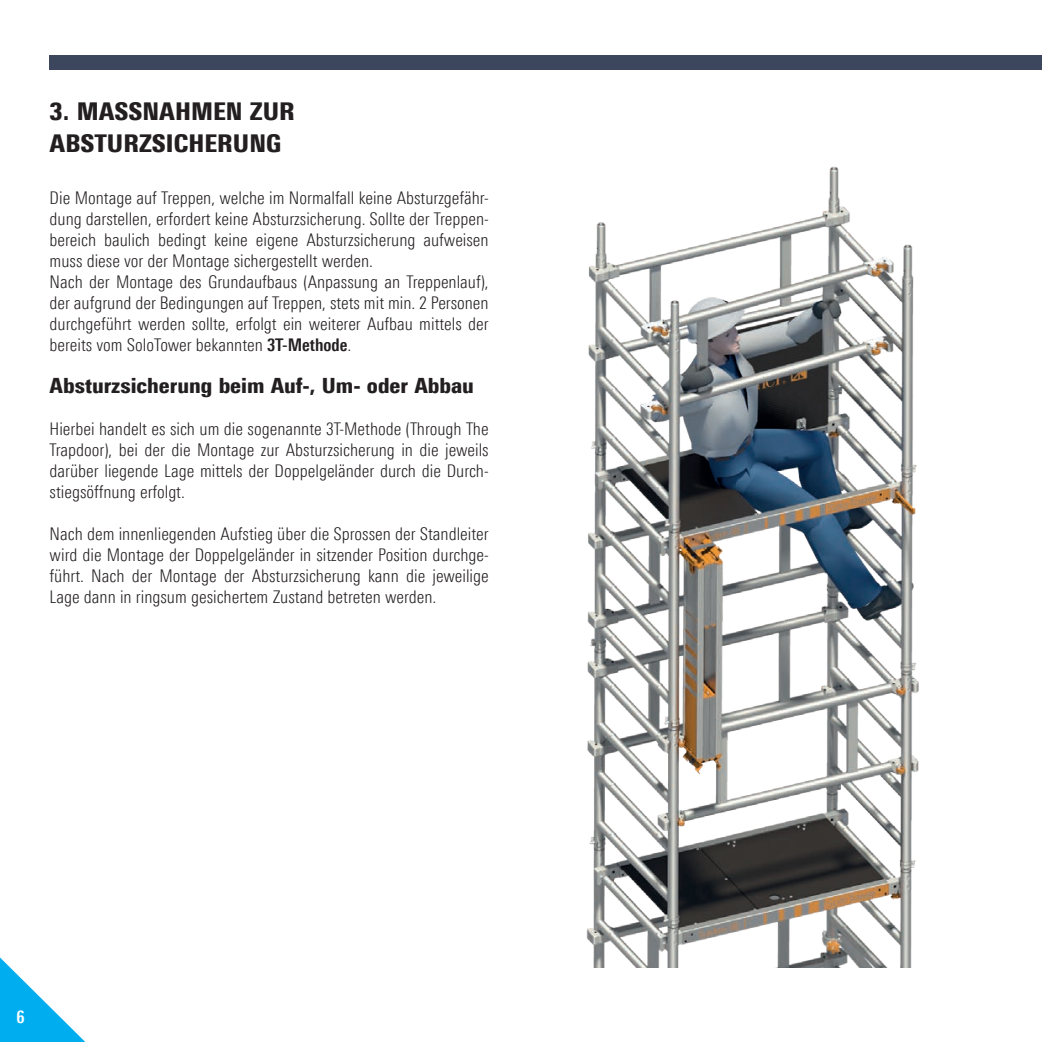
<style>
.page{position:relative;width:1042px;height:1042px;background:#fff}
.page>*{position:absolute;margin:0;border:0;box-sizing:border-box;transform-origin:0 0}
.t1{font:900 24.5px/31.5px "Linotype Univers 820 Cn";color:#231f20}
.Absatz_Flie_text{font:900 21px "Linotype Univers 820 Cn";color:#231f20}
.Absatz_Flie_text-2{font:300 17.5px/21px "Linotype Univers 320 Cn";color:#231f20;text-align:justify}
.t2{font:700 17.5px "Linotype Univers 620 Cn";color:#fff}
.s1{font-family:"Linotype Univers 620 Cn";font-weight:700}
</style>
<div class="page">
<div style="left:50px;top:55px;width:992px;height:15px;background:#3c475e"></div>
<svg style="left:0;top:957px;width:86px;height:85px"></svg>
<img style="left:586px;top:166px;width:333px;height:801px">
<p class="t1" style="left:50px;top:95px;width:247px">3. MASSNAHMEN ZUR<br>ABSTURZSICHERUNG</p>
<p class="Absatz_Flie_text-2" style="left:50px;top:187px;width:441px">Die Montage auf Treppen, welche im Normalfall keine Absturzgefähr&shy;dung darstellen, erfordert keine Absturzsicherung. Sollte der Treppen&shy;bereich baulich bedingt keine eigene Absturzsicherung aufweisen muss diese vor der Montage sichergestellt werden.</p>
<p class="Absatz_Flie_text-2" style="left:50px;top:271px;width:441px">Nach der Montage des Grundaufbaus (Anpassung an Treppenlauf), der aufgrund der Bedingungen auf Treppen, stets mit min. 2 Personen durchgeführt werden sollte, erfolgt ein weiterer Aufbau mittels der bereits vom SoloTower bekannten <span class="s1">3T-Methode</span>.</p>
<p class="Absatz_Flie_text" style="left:50px;top:373px;width:426px">Absturzsicherung beim Auf-, Um- oder Abbau</p>
<p class="Absatz_Flie_text-2" style="left:50px;top:418px;width:441px">Hierbei handelt es sich um die sogenannte 3T-Methode (Through The Trapdoor), bei der die Montage zur Absturzsicherung in die jeweils darüber liegende Lage mittels der Doppelgeländer durch die Durch&shy;stiegsöffnung erfolgt.</p>
<p class="Absatz_Flie_text-2" style="left:50px;top:523px;width:441px">Nach dem innenliegenden Aufstieg über die Sprossen der Standleiter wird die Montage der Doppelgeländer in sitzender Position durchge&shy;führt. Nach der Montage der Absturzsicherung kann die jeweilige Lage dann in ringsum gesichertem Zustand betreten werden.</p>
<p class="t2" style="left:17px;top:1006px;width:10px">6</p>
</div>
